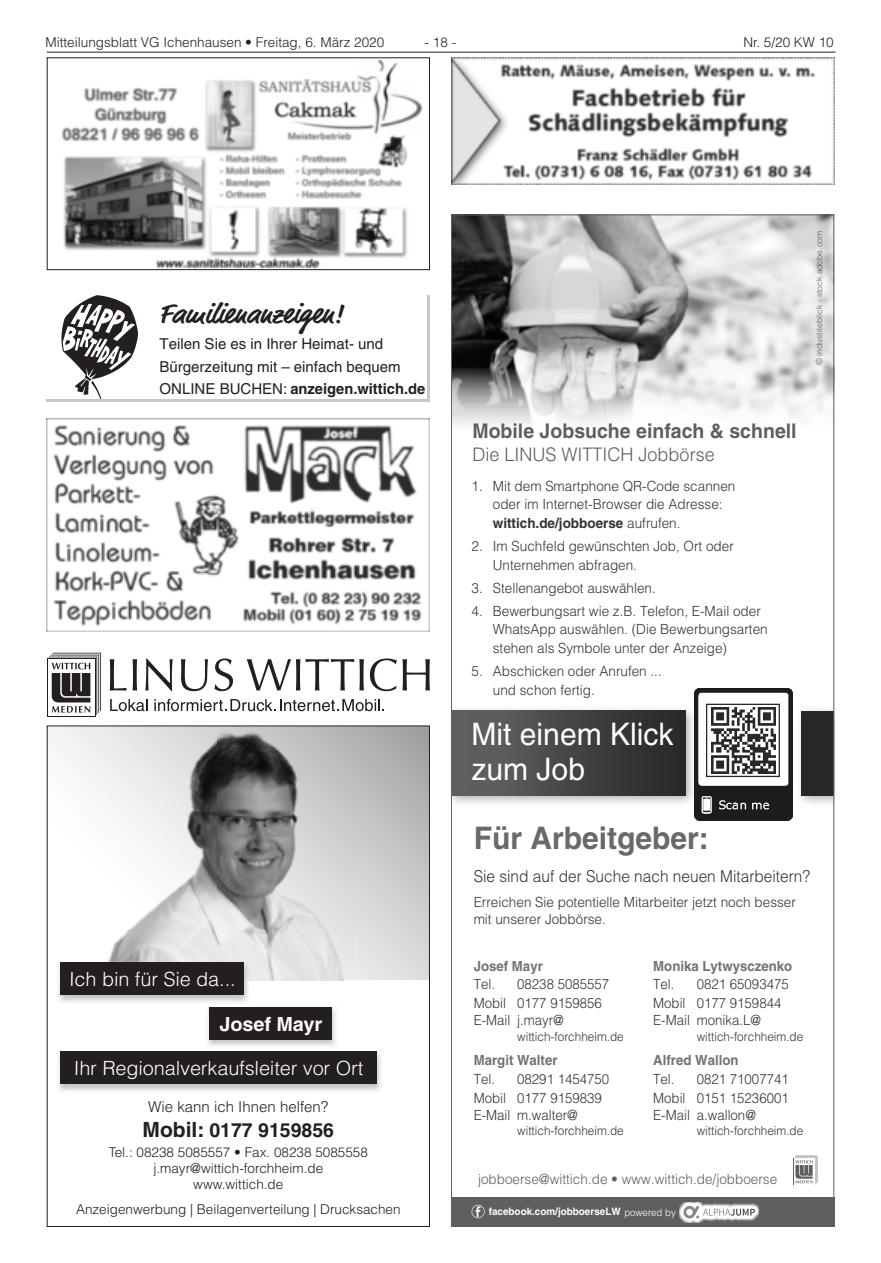
<style>
.page{position:relative;width:881px;height:1263px;background:#fff}
.page>*{position:absolute;margin:0;border:0;box-sizing:border-box;transform-origin:0 0}
.t1{font:31.05px/34.2px "Helvetica LT";color:#fff}
.t2{font:700 31.05px "Helvetica LT";color:#696969}
.t3{font:700 28.5px "Market";color:#231f20}
.t4{font:700 20.25px "Helvetica LT";color:#5f5f5f}
.t5{font:300 19.5px "Helvetica LT";color:#fff}
.t6{font:700 19.5px "Helvetica LT";color:#231f20}
.t7{font:700 19.5px "Helvetica LT";color:#fff}
.t8{font:300 18.6px "Helvetica LT";color:#5f5f5f}
.t9{font:300 16.35px "Helvetica LT";color:#333;scale:.95 1}
.t10{font:15px/22.5px "Helvetica LT";color:#231f20}
.t11{font:300 15px "Helvetica LT";color:#231f20}
.t12{font:300 13.95px/18.6px "Helvetica LT";color:#333}
.t13{font:300 13.95px/18.6px "Helvetica LT";color:#333;scale:.95 1}
.t14{font:700 13.95px "Helvetica LT";color:#727272;scale:.95 1}
.t15{font:300 13.95px "Helvetica LT";color:#5f5f5f}
.t16{font:300 13.5px/16.2px "Helvetica LT";color:#231f20;text-align:center}
.t17{font:300 12.45px "Helvetica LT";color:#333;scale:.95 1}
.t18{font:700 10.2px "Helvetica LT";color:#fff}
.t19{font:300 8.25px "Helvetica LT";color:#5f5f5f;scale:1.04 1}
.s1{font-weight:700}
.s2{font-size:21px}
.s3{font-weight:300;font-size:10.05px}
</style>
<div class="page">
<hr style="left:47px;top:52px;width:788px;height:1px;background:#231f20">
<img style="left:47px;top:419px;width:382px;height:212px">
<img style="left:61px;top:59px;width:362px;height:209px">
<div style="left:47px;top:57px;width:382px;height:213px;border:1px solid #231f20"></div>
<img style="left:451px;top:57px;width:382px;height:128px">
<img style="left:453px;top:217px;width:378px;height:208px">
<div style="left:451px;top:705px;width:246px;height:102px;background:#000;opacity:.3"></div>
<div style="left:451px;top:711px;width:234px;height:84px;background:linear-gradient(to right,#666,#272727)"></div>
<div style="left:795px;top:705px;width:38px;height:102px;background:#000;opacity:.3"></div>
<div style="left:801px;top:711px;width:32px;height:84px;background:#282828"></div>
<img style="left:693px;top:688px;width:99px;height:132px">
<svg style="left:707px;top:706px;width:70px;height:69px"></svg>
<img style="left:711px;top:707px;width:63px;height:66px">
<div style="left:705px;top:704px;width:74px;height:73px;border:1px solid #282828"></div>
<div style="left:451px;top:1197px;width:382px;height:30px;background:#5f5f5f"></div>
<svg style="left:793px;top:1156px;width:24px;height:28px"></svg>
<svg style="left:471px;top:1205px;width:13px;height:13px"></svg>
<svg style="left:679px;top:1202px;width:79px;height:20px"></svg>
<svg style="left:683px;top:1206px;width:71px;height:12px"></svg>
<img style="left:207px;top:1008px;width:129px;height:38px">
<div style="left:209px;top:1007px;width:123px;height:32px;background:#231f20"></div>
<img style="left:58px;top:1051px;width:323px;height:40px">
<div style="left:61px;top:1051px;width:315px;height:33px;background:#231f20"></div>
<svg style="left:49px;top:727px;width:378px;height:253px"></svg>
<img style="left:81px;top:727px;width:274px;height:254px">
<svg style="left:110px;top:659px;width:27px;height:31px"></svg>
<svg style="left:145px;top:658px;width:27px;height:33px"></svg>
<svg style="left:181px;top:659px;width:27px;height:32px"></svg>
<svg style="left:214px;top:658px;width:19px;height:33px"></svg>
<svg style="left:247px;top:659px;width:117px;height:31px"></svg>
<svg style="left:370px;top:658px;width:59px;height:33px"></svg>
<div style="left:47px;top:658px;width:48px;height:59px;background:#231f20"></div>
<div style="left:48px;top:659px;width:46px;height:57px;background:#fff"></div>
<svg style="left:49px;top:653px;width:52px;height:62px"></svg>
<svg style="left:110px;top:699px;width:37px;height:12px"></svg>
<svg style="left:154px;top:699px;width:230px;height:12px"></svg>
<img style="left:56px;top:962px;width:193px;height:41px">
<div style="left:61px;top:962px;width:183px;height:33px;background:#231f20"></div>
<img style="left:57px;top:296px;width:81px;height:104px">
<hr style="left:47px;top:400px;width:382px;height:2px;background:#c7c8ca">
<hr style="left:427px;top:296px;width:2px;height:106px;background:#c7c8ca">
<p class="t16" style="left:45px;top:34px;width:340px">Mitteilungsblatt VG Ichenhausen • Freitag, 6. März 2020</p>
<p class="t16" style="left:424px;top:34px;width:33px">- 18 -</p>
<p class="t16" style="left:743px;top:34px;width:92px">Nr. 5/20 KW 10</p>
<h2 class="t3" style="left:159px;top:297px;width:185px">Familienanzeigen!</h2>
<p class="t10" style="left:159px;top:333px;width:267px">Teilen Sie es in Ihrer Heimat- und<br>Bürgerzeitung mit – einfach bequem<br>ONLINE BUCHEN: <span class="s1">anzeigen.wittich.de</span></p>
<h3 class="t5" style="left:69px;top:967px;width:168px">Ich bin für Sie da...</h3>
<h3 class="t7" style="left:219px;top:1012px;width:104px">Josef Mayr</h3>
<h3 class="t5" style="left:74px;top:1056px;width:291px">Ihr Regionalverkaufsleiter vor Ort</h3>
<p class="t11" style="left:148px;top:1097px;width:182px">Wie kann ich Ihnen helfen?</p>
<h3 class="t6" style="left:142px;top:1119px;width:193px"><span class="s2">Mobil:</span> 0177 9159856</h3>
<p class="t16" style="left:109px;top:1144px;width:260px">Tel.: 08238 5085557 • Fax. 08238 5085558 j.mayr@wittich-forchheim.de www.wittich.de</p>
<p class="t16" style="left:76px;top:1201px;width:326px">Anzeigenwerbung | Beilagenverteilung | Drucksachen</p>
<p class="t19" style="left:813px;top:365px;width:130px;rotate:-90deg">© industrieblick - stock.adobe.com</p>
<h3 class="t4" style="left:472px;top:418px;width:326px">Mobile Jobsuche einfach &amp; schnell</h3>
<h3 class="t8" style="left:472px;top:443px;width:244px">Die LINUS WITTICH Jobbörse</h3>
<p class="t12" style="left:492px;top:476px;width:244px;text-indent:-21px">1. Mit dem Smartphone QR-Code scannen oder im Internet-Browser die Adresse: <span class="s1">wittich.de/jobboerse</span> aufrufen.</p>
<p class="t12" style="left:492px;top:537px;width:242px;text-indent:-21px">2. Im Suchfeld gewünschten Job, Ort oder<br>Unternehmen abfragen.</p>
<p class="t12" style="left:471px;top:578px;width:186px">3. Stellenangebot auswählen.</p>
<p class="t12" style="left:492px;top:601px;width:276px;text-indent:-21px">4. Bewerbungsart wie z.B. Telefon, E-Mail oder<br>WhatsApp auswählen. (Die Bewerbungsarten stehen als Symbole unter der Anzeige)</p>
<p class="t12" style="left:492px;top:662px;width:170px;text-indent:-21px">5. Abschicken oder Anrufen ... und schon fertig.</p>
<h1 class="t1" style="left:471px;top:717px;width:203px">Mit einem Klick zum Job</h1>
<h1 class="t2" style="left:473px;top:819px;width:237px">Für Arbeitgeber:</h1>
<p class="t9" style="left:473px;top:866px;width:355px">Sie sind auf der Suche nach neuen Mitarbeitern?</p>
<p class="t12" style="left:473px;top:893px;width:323px;line-height:17.1px">Erreichen Sie potentielle Mitarbeiter jetzt noch besser mit unserer Jobbörse.</p>
<p class="t14" style="left:473px;top:957px;width:74px">Josef Mayr</p>
<p class="t13" style="left:473px;top:975px;width:24px">Tel.</p>
<p class="t14" style="left:653px;top:957px;width:148px">Monika Lytwysczenko</p>
<p class="t13" style="left:653px;top:975px;width:24px">Tel.</p>
<p class="t13" style="left:473px;top:975px;width:144px;text-indent:44px">08238 5085557<br>Mobil 0177 9159856</p>
<p class="t13" style="left:473px;top:1011px;width:96px">E-Mail j.mayr@</p>
<p class="t17" style="left:517px;top:1028px;width:114px">wittich-forchheim.de</p>
<p class="t14" style="left:473px;top:1052px;width:90px">Margit Walter</p>
<p class="t13" style="left:473px;top:1070px;width:24px">Tel.</p>
<p class="t13" style="left:653px;top:975px;width:144px;text-indent:44px">0821 65093475<br>Mobil 0177 9159844</p>
<p class="t13" style="left:653px;top:1011px;width:115px">E-Mail monika.L@</p>
<p class="t17" style="left:696px;top:1028px;width:114px">wittich-forchheim.de</p>
<p class="t14" style="left:653px;top:1052px;width:91px">Alfred Wallon</p>
<p class="t13" style="left:653px;top:1070px;width:24px">Tel.</p>
<p class="t13" style="left:473px;top:1070px;width:144px;text-indent:44px">08291 1454750<br>Mobil 0177 9159839</p>
<p class="t13" style="left:473px;top:1105px;width:111px">E-Mail m.walter@</p>
<p class="t17" style="left:517px;top:1123px;width:114px">wittich-forchheim.de</p>
<p class="t13" style="left:653px;top:1070px;width:144px;text-align:right">0821 71007741<br>Mobil 0151 15236001</p>
<p class="t13" style="left:653px;top:1105px;width:110px">E-Mail a.wallon@</p>
<p class="t17" style="left:696px;top:1123px;width:114px">wittich-forchheim.de</p>
<p class="t15" style="left:478px;top:1170px;width:300px">jobboerse@wittich.de • www.wittich.de/jobboerse</p>
<p class="t18" style="left:488px;top:1205px;width:189px">facebook.com/jobboerseLW <span class="s3">powered by</span></p>
</div>
